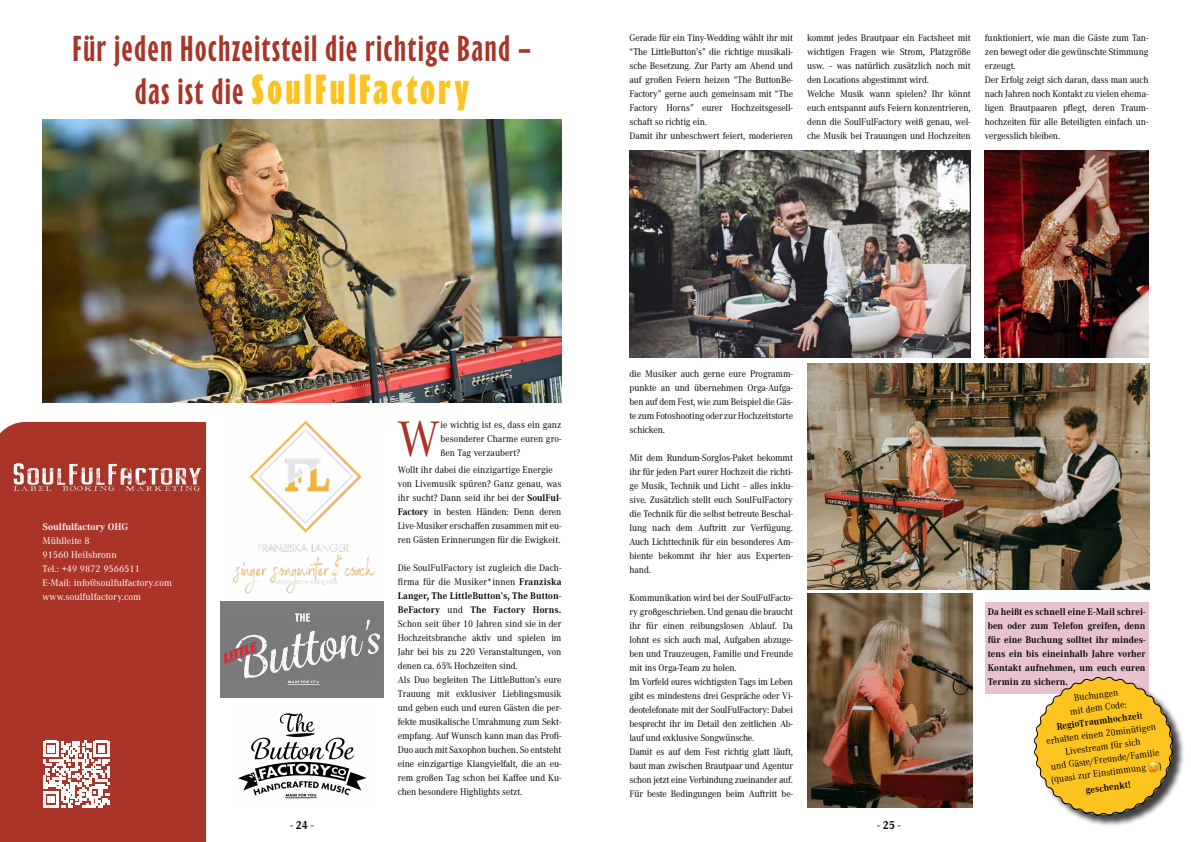
<style>
.page{position:relative;width:1191px;height:842px;background:#fff}
.page>*{position:absolute;margin:0;border:0;box-sizing:border-box;transform-origin:0 0}
.Fließtext_Initial{font:51.8px "Corporate A";color:#a83528;scale:.95 1}
.Headline_Eric_Machat{font:700 42px "Eric Machat Headline";letter-spacing:.09em;color:#fdc421}
.Headline_Eric_Machat-2{font:600 36px "Eric Machat Headline";letter-spacing:.05em;color:#a83528}
.t1{font:700 12px "Corporate A";color:#000;scale:.95 1}
.Fließtext_Initial-2{font:10px/14px "Corporate A";letter-spacing:-.01em;color:#010202;text-align:justify;scale:.95 1}
.Fließtext_Initial-3{font:700 10px/14px "Corporate A";letter-spacing:.005em;color:#010202;text-align:justify;scale:.95 1}
.t2{font:10px "Corporate A";color:#fff}
.t3{font:700 10px "Corporate A";color:#fff}
.s1{font-weight:600;font-size:36px;color:#a83528}
.s2{font-weight:700}
</style>
<div class="page">
<div style="left:0;top:422px;width:206px;height:420px;background:#aa3428"></div>
<img style="left:14px;top:464px;width:187px;height:27px">
<svg style="left:43px;top:741px;width:67px;height:66px"></svg>
<div style="left:220px;top:601px;width:164px;height:97px;background:#7c7b7b"></div>
<img style="left:225px;top:614px;width:154px;height:71px">
<img style="left:238px;top:713px;width:129px;height:86px">
<img style="left:233px;top:421px;width:143px;height:173px">
<img style="left:43px;top:119px;width:518px;height:284px">
<div style="left:985px;top:602px;width:163px;height:92px;background:#e8c2cd"></div>
<img style="left:629px;top:151px;width:341px;height:206px">
<img style="left:985px;top:151px;width:163px;height:206px">
<img style="left:807px;top:364px;width:342px;height:225px">
<img style="left:807px;top:594px;width:165px;height:214px">
<div style="left:1035px;top:678px;width:150px;height:150px;background:#000;opacity:.75"></div>
<svg style="left:1034px;top:674px;width:142px;height:145px"></svg>
<p class="Headline_Eric_Machat-2" style="left:73px;top:29px;width:459px">Für jeden Hochzeitsteil die richtige Band –</p>
<p class="Headline_Eric_Machat" style="left:135px;top:67px;width:335px"><span class="s1">das ist die</span> SoulFulFactory</p>
<p class="Fließtext_Initial-2" style="left:629px;top:30px;width:174px">Gerade für ein Tiny-Wedding wählt ihr mit “The LittleButton’s” die richtige musikali&shy;sche Besetzung. Zur Party am Abend und auf großen Feiern heizen “The ButtonBe-Factory” gerne auch gemeinsam mit “The Factory Horns” eurer Hochzeitsgesell&shy;schaft so richtig ein.</p>
<p class="Fließtext_Initial-2" style="left:629px;top:128px;width:174px">Damit ihr unbeschwert feiert, moderieren</p>
<p class="Fließtext_Initial-2" style="left:807px;top:30px;width:174px">kommt jedes Brautpaar ein Factsheet mit wichtigen Fragen wie Strom, Platzgröße usw. – was natürlich zusätzlich noch mit den Locations abgestimmt wird.</p>
<p class="Fließtext_Initial-2" style="left:807px;top:86px;width:174px">Welche Musik wann spielen? Ihr könnt euch entspannt aufs Feiern konzentrieren, denn die SoulFulFactory weiß genau, wel&shy;che Musik bei Trauungen und Hochzeiten</p>
<p class="Fließtext_Initial-2" style="left:985px;top:30px;width:174px">funktioniert, wie man die Gäste zum Tan&shy;zen bewegt oder die gewünschte Stimmung erzeugt.</p>
<p class="Fließtext_Initial-2" style="left:985px;top:72px;width:174px">Der Erfolg zeigt sich daran, dass man auch nach Jahren noch Kontakt zu vielen ehema&shy;ligen Brautpaaren pflegt, deren Traum&shy;hochzeiten für alle Beteiligten einfach un&shy;vergesslich bleiben.</p>
<p class="t3" style="left:43px;top:520px;width:87px">Soulfulfactory OHG</p>
<p class="t2" style="left:43px;top:534px;width:49px">Mühlleite 8</p>
<p class="t2" style="left:43px;top:548px;width:76px">91560 Heilsbronn</p>
<p class="t2" style="left:43px;top:562px;width:99px">Tel.: +49 9872 9566511</p>
<p class="t2" style="left:43px;top:576px;width:131px">E-Mail: info@soulfulfactory.com</p>
<p class="t2" style="left:43px;top:590px;width:100px">www.soulfulfactory.com</p>
<p class="Fließtext_Initial" style="left:397px;top:404px;width:47px">W</p>
<p class="Fließtext_Initial-2" style="left:440px;top:417px;width:129px">ie wichtig ist es, dass ein ganz besonderer Charme euren gro&shy;ßen Tag verzaubert?</p>
<p class="Fließtext_Initial-2" style="left:398px;top:462px;width:165px">Wollt ihr dabei die einzigartige Energie</p>
<p class="Fließtext_Initial-2" style="left:398px;top:476px;width:174px">von Livemusik spüren? Ganz genau, was ihr sucht? Dann seid ihr bei der <span class="s2">SoulFul-Factory</span> in besten Händen: Denn deren Live-Musiker erschaffen zusammen mit eu&shy;ren Gästen Erinnerungen für die Ewigkeit.</p>
<p class="Fließtext_Initial-2" style="left:398px;top:560px;width:174px">Die SoulFulFactory ist zugleich die Dach&shy;firma für die Musiker*innen <span class="s2">Franziska Langer, The LittleButton’s, The Button-BeFactory</span> und <span class="s2">The Factory Horns.<br></span>Schon seit über 10 Jahren sind sie in der Hochzeitsbranche aktiv und spielen im Jahr bei bis zu 220 Veranstaltungen, von denen ca. 65% Hochzeiten sind.</p>
<p class="Fließtext_Initial-2" style="left:398px;top:672px;width:174px">Als Duo begleiten The LittleButton’s eure Trauung mit exklusiver Lieblingsmusik und geben euch und euren Gästen die per&shy;fekte musikalische Umrahmung zum Sekt&shy;empfang. Auf Wunsch kann man das Profi-Duo auch mit Saxophon buchen. So entsteht eine einzigartige Klangvielfalt, die an eu&shy;rem großen Tag schon bei Kaffee und Ku&shy;chen besondere Highlights setzt.</p>
<p class="Fließtext_Initial-2" style="left:629px;top:366px;width:174px">die Musiker auch gerne eure Programm&shy;punkte an und übernehmen Orga-Aufga&shy;ben auf dem Fest, wie zum Beispiel die Gäs&shy;te zum Fotoshooting oder zur Hochzeitstorte schicken.</p>
<p class="Fließtext_Initial-2" style="left:629px;top:450px;width:174px">Mit dem Rundum-Sorglos-Paket bekommt ihr für jeden Part eurer Hochzeit die richti&shy;ge Musik, Technik und Licht – alles inklu&shy;sive. Zusätzlich stellt euch SoulFulFactory die Technik für die selbst betreute Beschal&shy;lung nach dem Auftritt zur Verfügung.<br>Auch Lichttechnik für ein besonderes Am&shy;biente bekommt ihr hier aus Experten&shy;hand.</p>
<p class="Fließtext_Initial-2" style="left:629px;top:590px;width:174px">Kommunikation wird bei der SoulFulFacto&shy;ry großgeschrieben. Und genau die braucht ihr für einen reibungslosen Ablauf. Da lohnt es sich auch mal, Aufgaben abzuge&shy;ben und Trauzeugen, Familie und Freunde mit ins Orga-Team zu holen.</p>
<p class="Fließtext_Initial-2" style="left:629px;top:674px;width:174px">Im Vorfeld eures wichtigsten Tags im Leben gibt es mindestens drei Gespräche oder Vi&shy;deotelefonate mit der SoulFulFactory: Dabei besprecht ihr im Detail den zeitlichen Ab&shy;lauf und exklusive Songwünsche.</p>
<p class="Fließtext_Initial-2" style="left:629px;top:744px;width:174px">Damit es auf dem Fest richtig glatt läuft, baut man zwischen Brautpaar und Agentur schon jetzt eine Verbindung zueinander auf.</p>
<p class="Fließtext_Initial-2" style="left:629px;top:786px;width:174px">Für beste Bedingungen beim Auftritt be-</p>
<p class="t1" style="left:290px;top:817px;width:26px">- 24 -</p>
<p class="t1" style="left:877px;top:817px;width:26px">- 25 -</p>
<p class="Fließtext_Initial-3" style="left:987px;top:604px;width:168px">Da heißt es schnell eine E-Mail schrei&shy;ben oder zum Telefon greifen, denn für eine Buchung solltet ihr mindes&shy;tens ein bis eineinhalb Jahre vorher Kontakt aufnehmen, um euch euren Termin zu sichern.</p>
<p class="Fließtext_Initial-2" style="left:1073px;top:691px;width:48px;rotate:-8deg">Buchungen</p>
<p class="Fließtext_Initial-2" style="left:1069px;top:704px;width:61px;rotate:-8deg">mit dem Code:</p>
<p class="Fließtext_Initial-2" style="left:1043px;top:721px;width:118px;line-height:13px;text-align:center;rotate:-8deg"><span class="s2">RegioTraumhochzei</span>t erhalten einen 20minütigen<br>Livestream für sich</p>
<p class="Fließtext_Initial-2" style="left:1050px;top:760px;width:116px;rotate:-8deg">und Gäste/Freunde/Familie</p>
<p class="Fließtext_Initial-2" style="left:1050px;top:773px;width:102px;rotate:-8deg">(quasi zur Einstimmung</p>
<p class="Fließtext_Initial-3" style="left:1084px;top:783px;width:49px;rotate:-8deg">geschenkt!</p>
</div>
